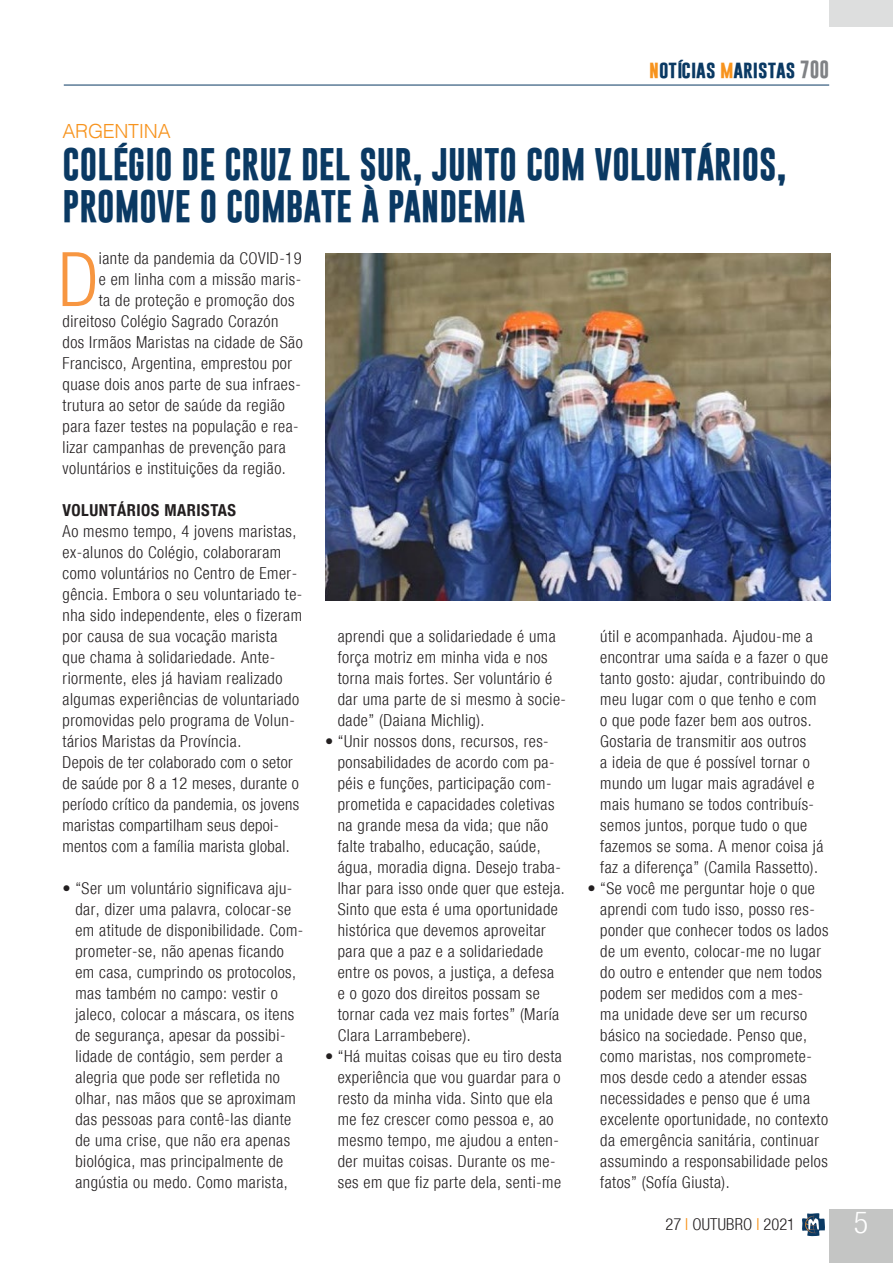
<style>
.page{position:relative;width:893px;height:1263px;background:#fff}
.page>*{position:absolute;margin:0;border:0;box-sizing:border-box;transform-origin:0 0}
.Testo_sinEspacio{font:300 condensed 75.3px "Helvetica Neue";color:#f79641}
.Titolo{font:700 33px/42px "Gobold";color:#0a3963}
.t1{font:300 condensed 30px "Helvetica Neue";color:#fff}
.sommario{font:300 19.5px "Helvetica";letter-spacing:-.015em;color:#f7931d}
.t2{font:700 18px "Gobold";color:#0a3963}
.Testo_sinEspacio-2{font:300 condensed 16.5px/21px "Helvetica Neue";letter-spacing:.03em;color:#231f20}
.Testo_sinEspacio-3{font:700 condensed 16.5px "Helvetica Neue";letter-spacing:.03em;color:#231f20}
.s1{color:#f7931d}
.s2{color:#808285}
</style>
<div class="page">
<div style="left:829px;top:1209px;width:64px;height:54px;background:#c4c5c4"></div>
<hr style="left:64px;top:85px;width:765px;height:1px;background:#0a3963">
<svg style="left:802px;top:1213px;width:23px;height:23px"></svg>
<div style="left:829px;top:0;width:64px;height:27px;background:#dddede"></div>
<img style="left:325px;top:254px;width:505px;height:346px">
<p class="t2" style="left:649px;top:57px;width:182px"><span class="s1">n</span>otícias <span class="s1">m</span>aristas <span class="s2">700</span></p>
<p class="sommario" style="left:63px;top:114px;width:110px">ARGENTINA</p>
<p class="Titolo" style="left:63px;top:143px;width:726px">COLÉGIO DE CRUZ DEL SUR, JUNTO COM VOLUNTÁRIOS,<br>PROMOVE O COMBATE À PANDEMIA</p>
<p class="Testo_sinEspacio" style="left:58px;top:236px;width:42px">D</p>
<p class="Testo_sinEspacio-2" style="left:99px;top:248px;width:204px">iante da pandemia da COVID-19</p>
<p class="Testo_sinEspacio-2" style="left:99px;top:269px;width:204px">e em linha com a missão maris-</p>
<p class="Testo_sinEspacio-2" style="left:99px;top:290px;width:197px">ta de proteção e promoção dos</p>
<p class="Testo_sinEspacio-2" style="left:63px;top:311px;width:217px">direitoso Colégio Sagrado Corazón</p>
<p class="Testo_sinEspacio-2" style="left:63px;top:332px;width:242px">dos Irmãos Maristas na cidade de São</p>
<p class="Testo_sinEspacio-2" style="left:63px;top:353px;width:231px">Francisco, Argentina, emprestou por</p>
<p class="Testo_sinEspacio-2" style="left:63px;top:374px;width:240px">quase dois anos parte de sua infraes-</p>
<p class="Testo_sinEspacio-2" style="left:63px;top:395px;width:224px">trutura ao setor de saúde da região</p>
<p class="Testo_sinEspacio-2" style="left:63px;top:416px;width:238px">para fazer testes na população e rea-</p>
<p class="Testo_sinEspacio-2" style="left:63px;top:437px;width:225px">lizar campanhas de prevenção para</p>
<p class="Testo_sinEspacio-2" style="left:63px;top:458px;width:225px">voluntários e instituições da região.</p>
<p class="Testo_sinEspacio-3" style="left:63px;top:496px;width:175px">VOLUNTÁRIOS MARISTAS</p>
<p class="Testo_sinEspacio-2" style="left:63px;top:521px;width:241px">Ao mesmo tempo, 4 jovens maristas, ex-alunos do Colégio, colaboraram como voluntários no Centro de Emer&shy;gência. Embora o seu voluntariado te&shy;nha sido independente, eles o fizeram por causa de sua vocação marista que chama à solidariedade. Ante&shy;riormente, eles já haviam realizado algumas experiências de voluntariado promovidas pelo programa de Volun&shy;tários Maristas da Província.</p>
<p class="Testo_sinEspacio-2" style="left:63px;top:752px;width:238px">Depois de ter colaborado com o setor de saúde por 8 a 12 meses, durante o período crítico da pandemia, os jovens maristas compartilham seus depoi&shy;mentos com a família marista global.</p>
<p class="Testo_sinEspacio-2" style="left:75px;top:878px;width:230px;text-indent:-13px">• “Ser um voluntário significava aju&shy;dar, dizer uma palavra, colocar-se em atitude de disponibilidade. Com&shy;prometer-se, não apenas ficando em casa, cumprindo os protocolos, mas também no campo: vestir o jaleco, colocar a máscara, os itens de segurança, apesar da possibi&shy;lidade de contágio, sem perder a alegria que pode ser refletida no olhar, nas mãos que se aproximam das pessoas para contê-las diante de uma crise, que não era apenas biológica, mas principalmente de angústia ou medo. Como marista,</p>
<p class="Testo_sinEspacio-2" style="left:338px;top:626px;width:230px">aprendi que a solidariedade é uma força motriz em minha vida e nos torna mais fortes. Ser voluntário é dar uma parte de si mesmo à socie&shy;dade” (Daiana Michlig).</p>
<p class="Testo_sinEspacio-2" style="left:338px;top:731px;width:229px;text-indent:-13px">• “Unir nossos dons, recursos, res&shy;ponsabilidades de acordo com pa&shy;péis e funções, participação com&shy;prometida e capacidades coletivas na grande mesa da vida; que não falte trabalho, educação, saúde, água, moradia digna. Desejo traba&shy;lhar para isso onde quer que esteja.<br>Sinto que esta é uma oportunidade histórica que devemos aproveitar para que a paz e a solidariedade entre os povos, a justiça, a defesa e o gozo dos direitos possam se tornar cada vez mais fortes” (María<br>Clara Larrambebere).</p>
<p class="Testo_sinEspacio-2" style="left:338px;top:1046px;width:226px;text-indent:-13px">• “Há muitas coisas que eu tiro desta experiência que vou guardar para o resto da minha vida. Sinto que ela me fez crescer como pessoa e, ao mesmo tempo, me ajudou a enten&shy;der muitas coisas. Durante os me&shy;ses em que fiz parte dela, senti-me</p>
<p class="Testo_sinEspacio-2" style="left:600px;top:626px;width:229px">útil e acompanhada. Ajudou-me a encontrar uma saída e a fazer o que tanto gosto: ajudar, contribuindo do meu lugar com o que tenho e com<br>o que pode fazer bem aos outros.<br>Gostaria de transmitir aos outros<br>a ideia de que é possível tornar o mundo um lugar mais agradável e mais humano se todos contribuís&shy;semos juntos, porque tudo o que fazemos se soma. A menor coisa já faz a diferença” (Camila Rassetto).</p>
<p class="Testo_sinEspacio-2" style="left:600px;top:878px;width:230px;text-indent:-13px">• “Se você me perguntar hoje o que aprendi com tudo isso, posso res&shy;ponder que conhecer todos os lados de um evento, colocar-me no lugar do outro e entender que nem todos podem ser medidos com a mes-<br>ma unidade deve ser um recurso básico na sociedade. Penso que, como maristas, nos compromete&shy;mos desde cedo a atender essas necessidades e penso que é uma excelente oportunidade, no contexto da emergência sanitária, continuar assumindo a responsabilidade pelos fatos” (Sofía Giusta).</p>
<p class="Testo_sinEspacio-2" style="left:665px;top:1214px;width:131px">27 <span class="s1">I</span> OUTUBRO <span class="s1">I</span> 2021</p>
<h3 class="t1" style="left:854px;top:1205px;width:16px">5</h3>
</div>
